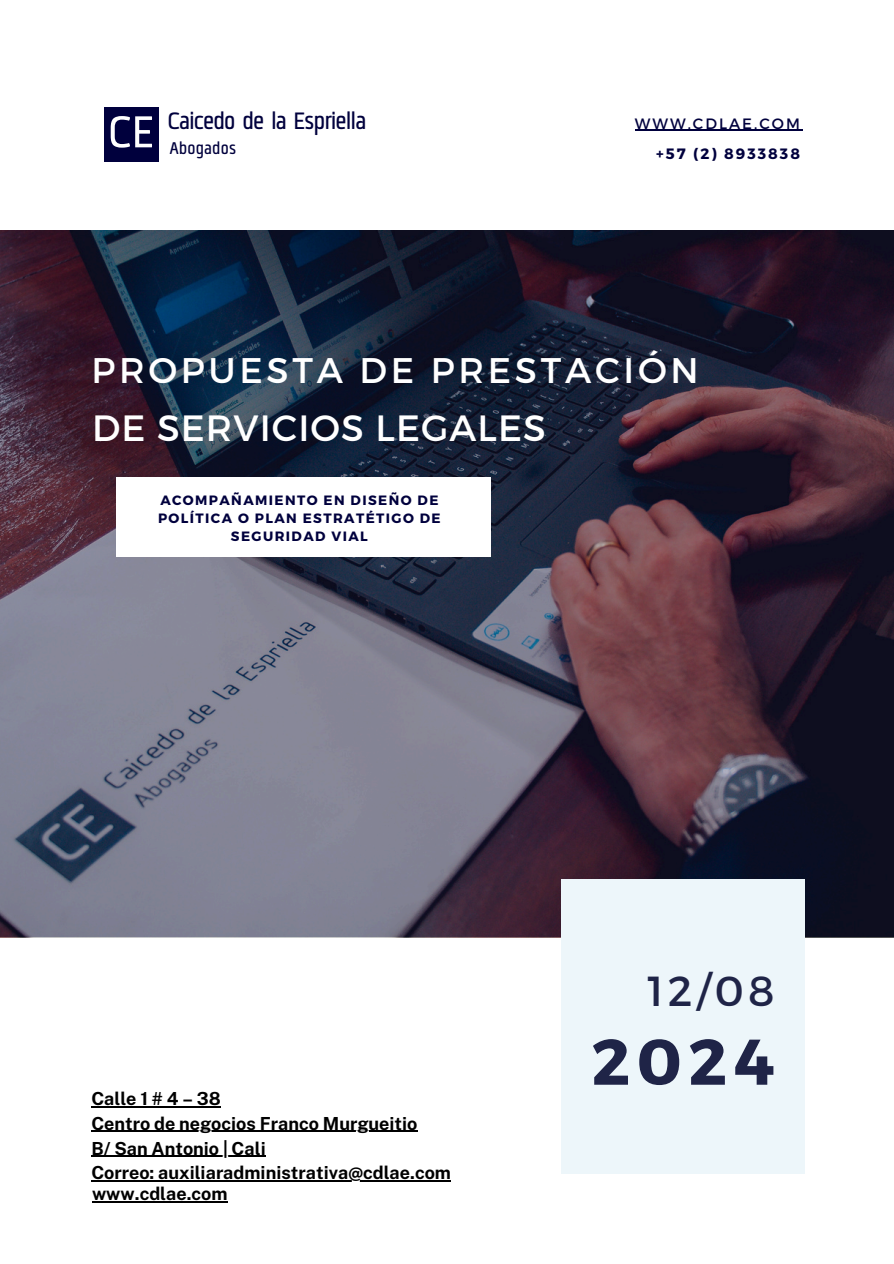
<style>
.page{position:relative;width:894px;height:1264px;background:#fff}
.page>*{position:absolute;margin:0;border:0;box-sizing:border-box;transform-origin:0 0}
.t1{font:700 64.35px "Montserrat";color:#1f2447}
.t2{font:61.95px "Quan Slim";color:#fff}
.t3{font:42px "Montserrat";color:#1f2447}
.t4{font:36.45px "Montserrat";letter-spacing:.03em;color:#fff}
.t5{font:35.55px "Montserrat";letter-spacing:.105em;color:#fff}
.t6{font:32.85px "Quan Slim";letter-spacing:-.03em;color:#00003d}
.t7{font:23.55px "Quan Slim";letter-spacing:.005em;color:#00003d}
.t8{font:700 18px "Public Sans";color:#000}
.t9{font:15px "Montserrat";letter-spacing:.135em;color:#00003d}
.t10{font:700 15px "Montserrat";letter-spacing:.135em;color:#00003d}
.t11{font:700 13.5px/18px "Montserrat";letter-spacing:.105em;color:#00003d;text-align:center}
</style>
<div class="page">
<img style="left:0;top:230px;width:893px;height:707px">
<div style="left:116px;top:477px;width:375px;height:80px;background:#fff"></div>
<div style="left:561px;top:879px;width:243px;height:295px;background:#edf6fa"></div>
<hr style="left:634px;top:130px;width:167px;height:1px;background:#00003d">
<div style="left:104px;top:108px;width:54px;height:54px;background:#00003d"></div>
<hr style="left:91px;top:1106px;width:130px;height:1px;background:#000">
<hr style="left:91px;top:1130px;width:326px;height:1px;background:#000">
<hr style="left:91px;top:1155px;width:175px;height:1px;background:#000">
<hr style="left:91px;top:1180px;width:360px;height:1px;background:#000">
<hr style="left:92px;top:1201px;width:136px;height:1px;background:#000">
<p class="t2" style="left:108px;top:102px;width:48px">CE</p>
<h3 class="t6" style="left:167px;top:105px;width:200px">Caicedo de la Espriella</h3>
<h1 class="t7" style="left:170px;top:137px;width:68px">Abogados</h1>
<h2 class="t9" style="left:634px;top:114px;width:166px">WWW.CDLAE.COM</h2>
<h5 class="t10" style="left:656px;top:144px;width:145px">+57 (2) 8933838</h5>
<p class="t5" style="left:91px;top:347px;width:608px">PROPUESTA DE PRESTACIÓN</p>
<h6 class="t4" style="left:92px;top:404px;width:455px">DE SERVICIOS LEGALES</h6>
<p class="t11" style="left:158px;top:490px;width:284px">ACOMPAÑAMIENTO EN DISEÑO DE<br>POLÍTICA O PLAN ESTRATÉTIGO DE<br>SEGURIDAD VIAL</p>
<p class="t8" style="left:91px;top:1087px;width:131px">Calle1#4–38</p>
<p class="t8" style="left:91px;top:1112px;width:327px">Centro de negocios Franco Murgueitio</p>
<p class="t8" style="left:91px;top:1137px;width:176px">B/ San Antonio | Cali</p>
<p class="t8" style="left:91px;top:1162px;width:361px">Correo: auxiliaradministrativa@cdlae.com</p>
<p class="t8" style="left:92px;top:1183px;width:137px">www.cdlae.com</p>
<h4 class="t3" style="left:647px;top:963px;width:128px">12/08</h4>
<h4 class="t1" style="left:591px;top:1019px;width:184px">2024</h4>
</div>
